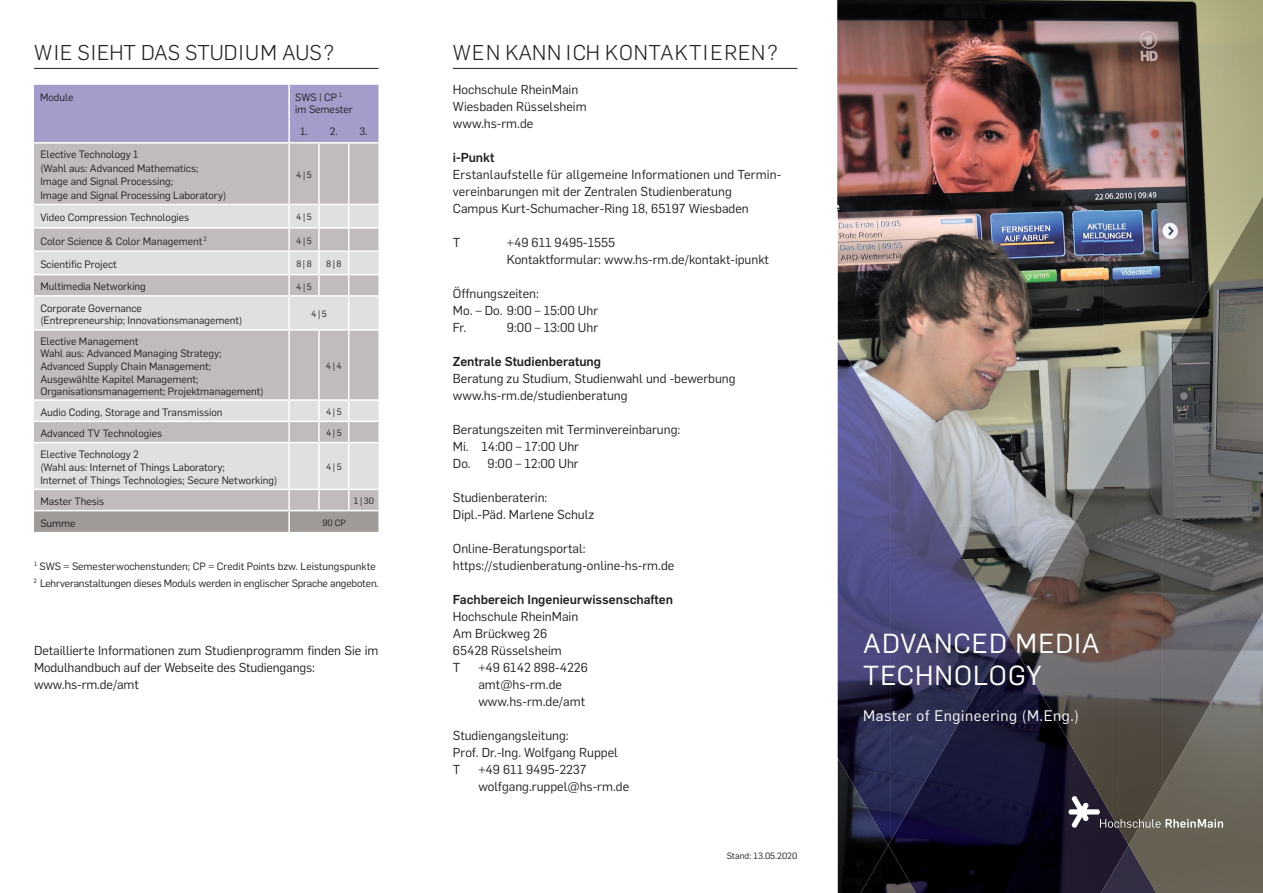
<style>
.page{position:relative;width:1263px;height:893px;background:#fff}
.page>*{position:absolute;margin:0;border:0;box-sizing:border-box;transform-origin:0 0}
.t1{font:27px/32.4px "Flama";letter-spacing:.04em;color:#fff}
.t2{font:300 21px "Flama";letter-spacing:.04em;color:#231f20}
.t3{font:300 21px "Flama";color:#231f20}
.t4{font:15px "Flama";letter-spacing:.04em;color:#fff}
.t5{font:12.75px/17px "Flama";color:#231f20}
.t6{font:500 12.75px "Flama";color:#231f20}
.t7{font:10.5px/12.6px "Flama";color:#231f20}
.t8{font:9px "Flama";color:#231f20}
.s1{font-family:"Book Antiqua"}
</style>
<div class="page">
<hr style="left:453px;top:68px;width:344px;height:1px;background:#231f20">
<img style="left:838px;top:0;width:265px;height:420px">
<img style="left:1103px;top:0;width:160px;height:315px">
<img style="left:1103px;top:315px;width:59px;height:105px">
<img style="left:891px;top:420px;width:221px;height:53px">
<img style="left:944px;top:473px;width:117px;height:52px">
<img style="left:997px;top:525px;width:53px;height:105px">
<img style="left:1210px;top:699px;width:53px;height:194px">
<div style="left:1157px;top:787px;width:53px;height:106px;background:#676154"></div>
<img style="left:838px;top:845px;width:23px;height:48px">
<img style="left:1213px;top:196px;width:50px;height:503px">
<img style="left:1162px;top:282px;width:51px;height:505px">
<img style="left:1112px;top:369px;width:51px;height:476px">
<img style="left:1061px;top:457px;width:51px;height:180px">
<img style="left:1011px;top:544px;width:51px;height:93px">
<svg style="left:1008px;top:630px;width:4px;height:7px"></svg>
<img style="left:861px;top:845px;width:27px;height:48px">
<img style="left:838px;top:341px;width:53px;height:504px">
<img style="left:890px;top:432px;width:54px;height:205px">
<img style="left:943px;top:524px;width:54px;height:113px">
<img style="left:997px;top:617px;width:11px;height:20px">
<img style="left:1128px;top:845px;width:28px;height:48px">
<img style="left:888px;top:637px;width:240px;height:256px">
<svg style="left:1068px;top:796px;width:155px;height:32px;background:#6a6460"></svg>
<hr style="left:34px;top:68px;width:344px;height:1px;background:#231f20">
<div style="left:34px;top:85px;width:344px;height:57px;background:#a39dcc"></div>
<div style="left:34px;top:144px;width:344px;height:60px;background:#c1bcbb"></div>
<svg style="left:34px;top:205px;width:344px;height:284px;background:#d2cece"></svg>
<hr style="left:34px;top:227px;width:255px;height:2px;background:#fff">
<hr style="left:289px;top:227px;width:30px;height:2px;background:#fff">
<hr style="left:319px;top:227px;width:30px;height:2px;background:#fff">
<hr style="left:288px;top:144px;width:2px;height:60px;background:#fff">
<hr style="left:318px;top:144px;width:2px;height:60px;background:#fff">
<hr style="left:348px;top:144px;width:1px;height:60px;background:#fff">
<hr style="left:288px;top:205px;width:2px;height:22px;background:#fff">
<hr style="left:318px;top:205px;width:2px;height:22px;background:#fff">
<hr style="left:288px;top:229px;width:2px;height:21px;background:#fff">
<hr style="left:318px;top:229px;width:2px;height:21px;background:#fff">
<hr style="left:288px;top:252px;width:2px;height:22px;background:#fff">
<hr style="left:318px;top:252px;width:2px;height:22px;background:#fff">
<hr style="left:288px;top:275px;width:2px;height:20px;background:#fff">
<hr style="left:318px;top:275px;width:2px;height:20px;background:#fff">
<hr style="left:288px;top:297px;width:2px;height:32px;background:#fff">
<hr style="left:348px;top:297px;width:1px;height:32px;background:#fff">
<hr style="left:288px;top:331px;width:2px;height:68px;background:#fff">
<hr style="left:318px;top:331px;width:2px;height:68px;background:#fff">
<hr style="left:348px;top:331px;width:1px;height:68px;background:#fff">
<hr style="left:288px;top:401px;width:2px;height:20px;background:#fff">
<hr style="left:318px;top:401px;width:2px;height:20px;background:#fff">
<hr style="left:288px;top:422px;width:2px;height:20px;background:#fff">
<hr style="left:318px;top:422px;width:2px;height:20px;background:#fff">
<hr style="left:288px;top:443px;width:2px;height:46px;background:#fff">
<hr style="left:318px;top:443px;width:2px;height:46px;background:#fff">
<hr style="left:348px;top:443px;width:1px;height:46px;background:#fff">
<hr style="left:288px;top:85px;width:2px;height:34px;background:#fff">
<hr style="left:288px;top:119px;width:2px;height:23px;background:#fff">
<hr style="left:34px;top:295px;width:255px;height:2px;background:#fff">
<hr style="left:289px;top:295px;width:30px;height:2px;background:#fff">
<hr style="left:319px;top:295px;width:30px;height:2px;background:#fff">
<hr style="left:349px;top:295px;width:29px;height:2px;background:#fff">
<hr style="left:34px;top:329px;width:255px;height:2px;background:#fff">
<hr style="left:289px;top:329px;width:30px;height:2px;background:#fff">
<hr style="left:319px;top:329px;width:30px;height:2px;background:#fff">
<hr style="left:349px;top:329px;width:29px;height:2px;background:#fff">
<hr style="left:34px;top:399px;width:255px;height:2px;background:#fff">
<hr style="left:289px;top:399px;width:30px;height:2px;background:#fff">
<hr style="left:319px;top:399px;width:30px;height:2px;background:#fff">
<hr style="left:349px;top:399px;width:29px;height:2px;background:#fff">
<hr style="left:34px;top:421px;width:255px;height:1px;background:#fff">
<hr style="left:289px;top:421px;width:30px;height:1px;background:#fff">
<hr style="left:319px;top:421px;width:30px;height:1px;background:#fff">
<hr style="left:34px;top:442px;width:255px;height:1px;background:#fff">
<hr style="left:289px;top:442px;width:30px;height:1px;background:#fff">
<hr style="left:319px;top:442px;width:30px;height:1px;background:#fff">
<svg style="left:348px;top:401px;width:30px;height:42px"></svg>
<svg style="left:34px;top:490px;width:344px;height:42px;background:#b3aead"></svg>
<hr style="left:34px;top:250px;width:255px;height:2px;background:#fff">
<hr style="left:289px;top:250px;width:30px;height:2px;background:#fff">
<hr style="left:319px;top:250px;width:30px;height:2px;background:#fff">
<hr style="left:34px;top:274px;width:255px;height:1px;background:#fff">
<hr style="left:289px;top:274px;width:30px;height:1px;background:#fff">
<hr style="left:319px;top:274px;width:30px;height:1px;background:#fff">
<svg style="left:348px;top:205px;width:30px;height:90px;background:#d5d2d2"></svg>
<h2 class="t3" style="left:34px;top:38px;width:302px">WIE SIEHT DAS STUDIUM AUS?</h2>
<p class="t7" style="left:40px;top:90px;width:35px">Module</p>
<p class="t7" style="left:295px;top:90px;width:59px">SWS | CP <sup>1 </sup>im Semester</p>
<p class="t7" style="left:300px;top:125px;width:39px">1. 2.</p>
<p class="t7" style="left:359px;top:125px;width:10px">3.</p>
<p class="t7" style="left:40px;top:147px;width:187px;line-height:13.5px">Elective Technology 1<br>(Wahl aus: Advanced Mathematics;<br>Image and Signal Processing;<br>Image and Signal Processing Laboratory)</p>
<p class="t8" style="left:296px;top:169px;width:17px">4<span class="s1">|</span>5</p>
<p class="t7" style="left:40px;top:210px;width:150px">Video Compression Technologies</p>
<p class="t8" style="left:296px;top:211px;width:17px">4<span class="s1">|</span>5</p>
<p class="t7" style="left:40px;top:234px;width:168px">Color Science &amp; Color Management <sup>2</sup></p>
<p class="t8" style="left:296px;top:234px;width:17px">4<span class="s1">|</span>5</p>
<p class="t7" style="left:40px;top:257px;width:78px">Scientific Project</p>
<p class="t8" style="left:296px;top:258px;width:17px">8<span class="s1">|</span>8</p>
<p class="t8" style="left:326px;top:258px;width:17px">8<span class="s1">|</span>8</p>
<p class="t7" style="left:40px;top:280px;width:107px">Multimedia Networking</p>
<p class="t8" style="left:296px;top:280px;width:17px">4<span class="s1">|</span>5</p>
<p class="t7" style="left:40px;top:301px;width:204px">Corporate Governance<br>(Entrepreneurship; Innovationsmanagement)</p>
<p class="t8" style="left:311px;top:308px;width:17px">4<span class="s1">|</span>5</p>
<p class="t7" style="left:40px;top:334px;width:225px">Elective Management<br>Wahl aus: Advanced Managing Strategy; Advanced Supply Chain Management; Ausgewählte Kapitel Management; Organisationsmanagement; Projektmanagement)</p>
<p class="t8" style="left:326px;top:360px;width:17px">4<span class="s1">|</span>4</p>
<p class="t7" style="left:40px;top:405px;width:184px">Audio Coding, Storage and Transmission</p>
<p class="t8" style="left:326px;top:406px;width:17px">4<span class="s1">|</span>5</p>
<p class="t7" style="left:40px;top:426px;width:123px">Advanced TV Technologies</p>
<p class="t8" style="left:326px;top:427px;width:17px">4<span class="s1">|</span>5</p>
<p class="t7" style="left:40px;top:448px;width:238px">Elective Technology 2<br>(Wahl aus: Internet of Things Laboratory;<br>Internet of Things Technologies; Secure Networking)</p>
<p class="t8" style="left:326px;top:461px;width:17px">4<span class="s1">|</span>5</p>
<p class="t7" style="left:40px;top:494px;width:65px">Master Thesis</p>
<p class="t8" style="left:354px;top:495px;width:22px">1<span class="s1">|</span>30</p>
<p class="t7" style="left:40px;top:516px;width:37px">Summe</p>
<p class="t8" style="left:322px;top:516px;width:25px">90 CP</p>
<p class="t7" style="left:34px;top:557px;width:346px;line-height:17px"><sup>1</sup> SWS = Semesterwochenstunden; CP = Credit Points bzw. Leistungspunkte<br><sup>2</sup> Lehrveranstaltungen dieses Moduls werden in englischer Sprache angeboten.</p>
<p class="t5" style="left:34px;top:641px;width:346px">Detaillierte Informationen zum Studienprogramm finden Sie im<br>Modulhandbuch auf der Webseite des Studiengangs: www.hs-rm.de/amt</p>
<h2 class="t2" style="left:453px;top:38px;width:327px">WEN KANN ICH KONTAKTIEREN?</h2>
<p class="t5" style="left:453px;top:80px;width:135px">Hochschule RheinMain<br>Wiesbaden Rüsselsheim www.hs-rm.de</p>
<p class="t6" style="left:453px;top:148px;width:43px">i-Punkt</p>
<p class="t5" style="left:453px;top:165px;width:330px">Erstanlaufstelle für allgemeine Informationen und Termin&shy;vereinbarungen mit der Zentralen Studienberatung<br>Campus Kurt-Schumacher-Ring 18, 65197 Wiesbaden</p>
<p class="t5" style="left:453px;top:233px;width:9px">T</p>
<p class="t5" style="left:507px;top:233px;width:264px">+49 611 9495-1555<br>Kontaktformular: www.hs-rm.de/kontakt-ipunkt</p>
<p class="t5" style="left:453px;top:284px;width:147px">Öffnungszeiten:<br>Mo. – Do. 9:00 – 15:00 Uhr<br>Fr.</p>
<p class="t5" style="left:507px;top:318px;width:93px">9:00 – 13:00 Uhr</p>
<p class="t6" style="left:453px;top:352px;width:150px">Zentrale Studienberatung</p>
<p class="t5" style="left:453px;top:369px;width:284px">Beratung zu Studium, Studienwahl und -bewerbung www.hs-rm.de/studienberatung</p>
<p class="t5" style="left:453px;top:420px;width:229px">Beratungszeiten mit Terminvereinbarung:<br>Mi. 14:00 – 17:00 Uhr<br>Do. 9:00 – 12:00 Uhr</p>
<p class="t5" style="left:453px;top:488px;width:143px">Studienberaterin:<br>Dipl.-Päd. Marlene Schulz</p>
<p class="t5" style="left:453px;top:539px;width:223px">Online-Beratungsportal: https://studienberatung-online-hs-rm.de</p>
<p class="t6" style="left:453px;top:590px;width:222px">Fachbereich Ingenieurwissenschaften</p>
<p class="t5" style="left:453px;top:607px;width:127px">Hochschule RheinMain<br>Am Brückweg 26<br>65428 Rüsselsheim<br>T</p>
<p class="t5" style="left:478px;top:658px;width:111px">+49 6142 898-4226 amt@hs-rm.de www.hs-rm.de/amt</p>
<p class="t5" style="left:453px;top:726px;width:167px">Studiengangsleitung:<br>Prof. Dr.-Ing. Wolfgang Ruppel<br>T</p>
<p class="t5" style="left:478px;top:760px;width:152px">+49 611 9495-2237 wolfgang.ruppel@hs-rm.de</p>
<p class="t8" style="left:727px;top:850px;width:72px">Stand: 13.05.2020</p>
<h1 class="t1" style="left:863px;top:625px;width:238px">ADVANCED MEDIA<br>TECHNOLOGY</h1>
<p class="t4" style="left:863px;top:706px;width:217px">Master of Engineering (M.Eng.)</p>
</div>
